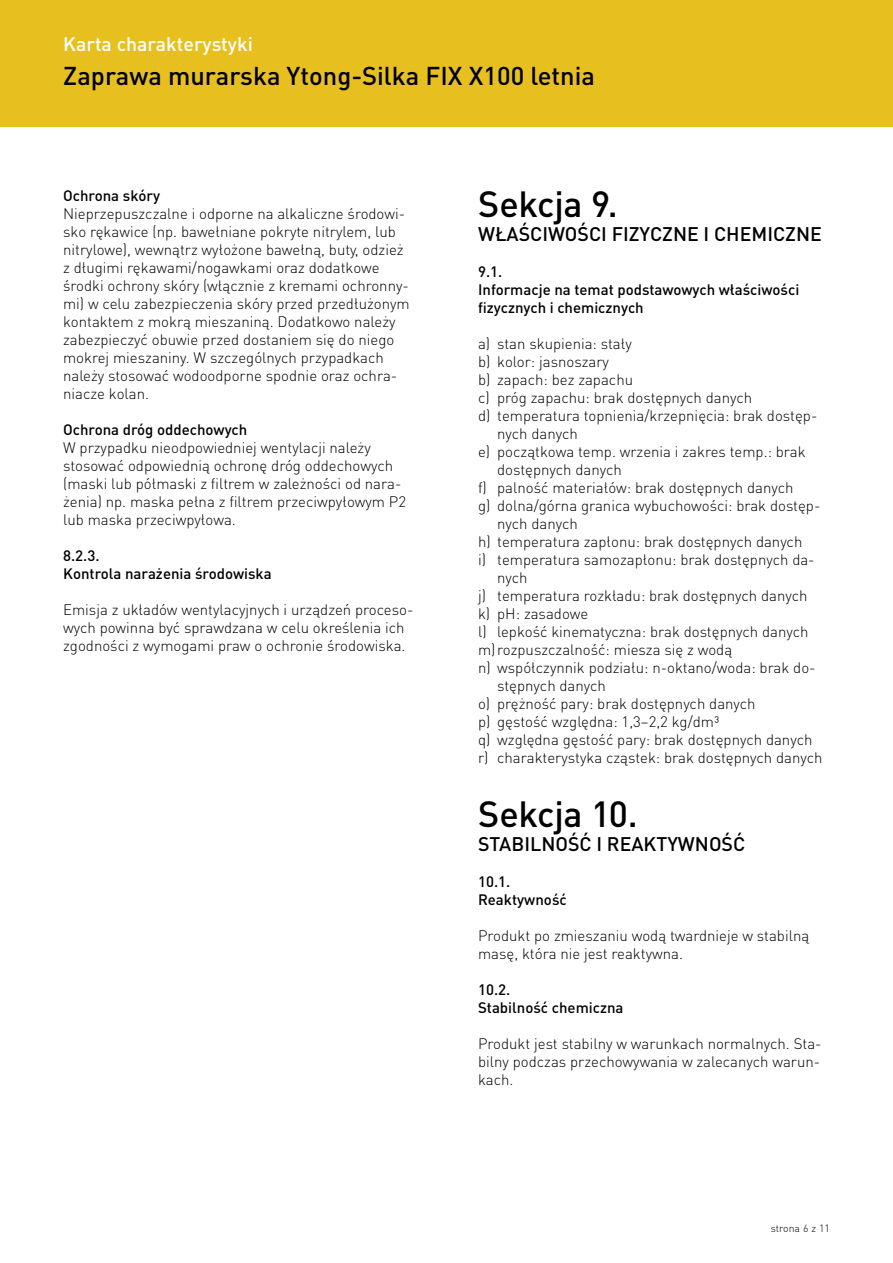
<style>
.page{position:relative;width:893px;height:1263px;background:#fff}
.page>*{position:absolute;margin:0;border:0;box-sizing:border-box;transform-origin:0 0}
.t1{font:500 36px "DIN Pro";letter-spacing:-.01em;color:#000}
.t2{font:500 25.5px "DIN Pro";color:#000}
.t3{font:500 19.5px "DIN Pro";color:#000}
.t4{font:500 19.5px "DIN Pro";color:#fff}
.t5{font:300 15px/18px "DIN Pro";color:#000}
.t6{font:500 15px/18px "DIN Pro";color:#000}
.t7{font:300 10.5px "DIN Pro";color:#000}
</style>
<div class="page">
<div style="left:0;top:0;width:893px;height:126px;background:#e7c01f"></div>
<h3 class="t4" style="left:63px;top:31px;width:191px">Karta charakterystyki</h3>
<h2 class="t2" style="left:63px;top:59px;width:533px">Zaprawa murarska Ytong-Silka FIX X100 letnia</h2>
<p class="t6" style="left:63px;top:186px;width:98px">Ochrona skóry</p>
<p class="t5" style="left:63px;top:204px;width:348px">Nieprzepuszczalne i odporne na alkaliczne środowi&shy;sko rękawice (np. bawełniane pokryte nitrylem, lub nitrylowe), wewnątrz wyłożone bawełną, buty, odzież z długimi rękawami/nogawkami oraz dodatkowe środki ochrony skóry (włącznie z kremami ochronny&shy;mi) w celu zabezpieczenia skóry przed przedłużonym kontaktem z mokrą mieszaniną. Dodatkowo należy zabezpieczyć obuwie przed dostaniem się do niego mokrej mieszaniny. W szczególnych przypadkach należy stosować wodoodporne spodnie oraz ochra&shy;niacze kolan.</p>
<p class="t6" style="left:63px;top:420px;width:186px">Ochrona dróg oddechowych</p>
<p class="t5" style="left:63px;top:438px;width:344px">W przypadku nieodpowiedniej wentylacji należy stosować odpowiednią ochronę dróg oddechowych (maski lub półmaski z filtrem w zależności od nara&shy;żenia) np. maska pełna z filtrem przeciwpyłowym P2 lub maska przeciwpyłowa.</p>
<p class="t6" style="left:63px;top:546px;width:210px">8.2.3.<br>Kontrola narażenia środowiska</p>
<p class="t5" style="left:63px;top:600px;width:352px">Emisja z układów wentylacyjnych i urządzeń proceso&shy;wych powinna być sprawdzana w celu określenia ich zgodności z wymogami praw o ochronie środowiska.</p>
<h1 class="t1" style="left:478px;top:180px;width:141px">Sekcja 9.</h1>
<h3 class="t3" style="left:478px;top:221px;width:345px">WŁAŚCIWOŚCI FIZYCZNE I CHEMICZNE</h3>
<p class="t6" style="left:478px;top:262px;width:323px">9.1.<br>Informacje na temat podstawowych właściwości fizycznych i chemicznych</p>
<p class="t5" style="left:478px;top:334px;width:155px">a) stan skupienia: stały</p>
<p class="t5" style="left:478px;top:352px;width:132px">b) kolor: jasnoszary</p>
<p class="t5" style="left:478px;top:370px;width:157px">b) zapach: bez zapachu</p>
<p class="t5" style="left:478px;top:388px;width:276px">c) próg zapachu: brak dostępnych danych</p>
<p class="t5" style="left:478px;top:406px;width:341px">d) temperatura topnienia/krzepnięcia: brak dostęp-</p>
<p class="t5" style="left:497px;top:424px;width:82px">nych danych</p>
<p class="t5" style="left:478px;top:442px;width:329px">e) początkowa temp. wrzenia i zakres temp.: brak</p>
<p class="t5" style="left:497px;top:460px;width:126px">dostępnych danych</p>
<p class="t5" style="left:478px;top:478px;width:317px">f) palność materiałów: brak dostępnych danych</p>
<p class="t5" style="left:478px;top:496px;width:344px">g) dolna/górna granica wybuchowości: brak dostęp-</p>
<p class="t5" style="left:497px;top:514px;width:82px">nych danych</p>
<p class="t5" style="left:478px;top:532px;width:326px">h) temperatura zapłonu: brak dostępnych danych</p>
<p class="t5" style="left:478px;top:550px;width:338px">i) temperatura samozapłonu: brak dostępnych da-</p>
<p class="t5" style="left:497px;top:568px;width:32px">nych</p>
<p class="t5" style="left:478px;top:586px;width:331px">j) temperatura rozkładu: brak dostępnych danych</p>
<p class="t5" style="left:478px;top:604px;width:112px">k) pH: zasadowe</p>
<p class="t5" style="left:478px;top:622px;width:332px">l) lepkość kinematyczna: brak dostępnych danych</p>
<p class="t5" style="left:478px;top:640px;width:256px">m) rozpuszczalność: miesza się z wodą</p>
<p class="t5" style="left:478px;top:658px;width:339px">n) współczynnik podziału: n-oktano/woda: brak do-</p>
<p class="t5" style="left:497px;top:676px;width:110px">stępnych danych</p>
<p class="t5" style="left:478px;top:694px;width:279px">o) prężność pary: brak dostępnych danych</p>
<p class="t5" style="left:478px;top:712px;width:243px">p) gęstość względna: 1,3–2,2 kg/dm³</p>
<p class="t5" style="left:478px;top:730px;width:336px">q) względna gęstość pary: brak dostępnych danych</p>
<p class="t5" style="left:478px;top:748px;width:346px">r) charakterystyka cząstek: brak dostępnych danych</p>
<h1 class="t1" style="left:478px;top:791px;width:161px">Sekcja 10.</h1>
<h3 class="t3" style="left:478px;top:832px;width:269px">STABILNOŚĆ I REAKTYWNOŚĆ</h3>
<p class="t6" style="left:478px;top:872px;width:90px">10.1.<br>Reaktywność</p>
<p class="t5" style="left:478px;top:927px;width:333px">Produkt po zmieszaniu wodą twardnieje w stabilną masę, która nie jest reaktywna.</p>
<p class="t6" style="left:478px;top:980px;width:147px">10.2.<br>Stabilność chemiczna</p>
<p class="t5" style="left:478px;top:1035px;width:345px;text-align:justify">Produkt jest stabilny w warunkach normalnych. Sta&shy;bilny podczas przechowywania w zalecanych warun&shy;kach.</p>
<p class="t7" style="left:771px;top:1221px;width:61px">strona 6 z 11</p>
</div>
